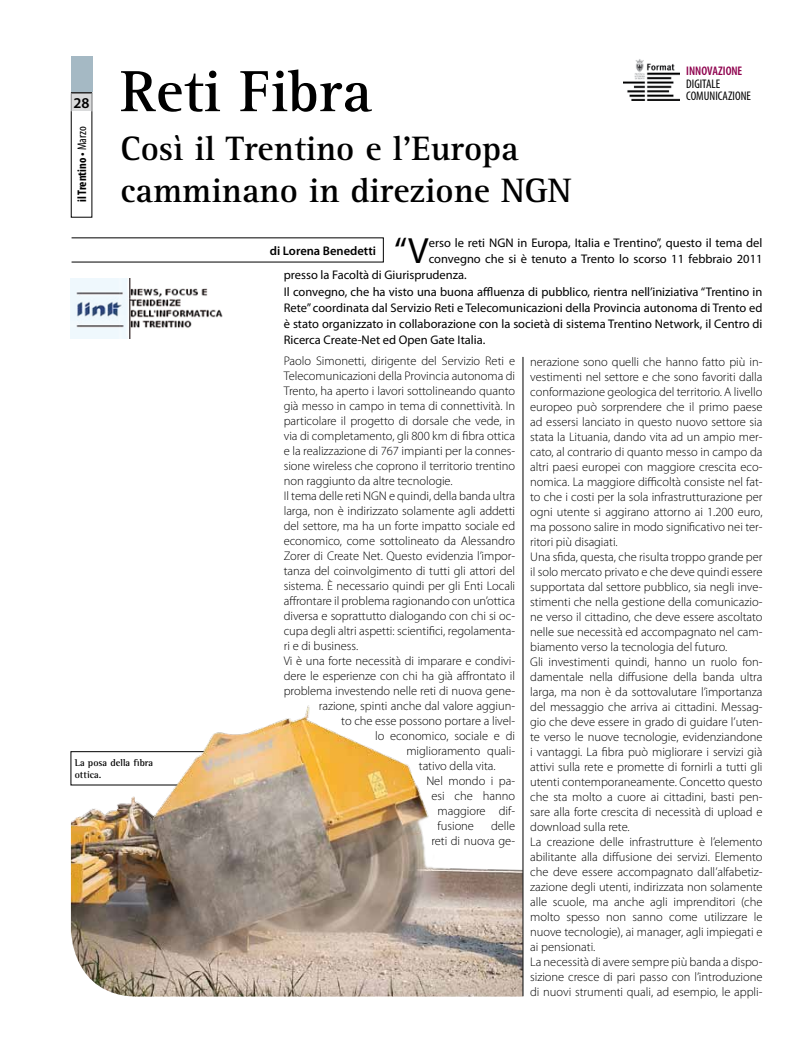
<style>
.page{position:relative;width:798px;height:1053px;background:#fff}
.page>*{position:absolute;margin:0;border:0;box-sizing:border-box;transform-origin:0 0}
.t1{font:700 60px "Rotis Serif";color:#000}
.t2{font:36.62px "Myriad Pro";color:#000}
.t3{font:700 35px/42px "Rotis Serif";color:#000}
.t4{font:600 15px "Myriad Pro";color:#000}
.t5{font:300 12.5px/15px "Myriad Pro";letter-spacing:-.005em;color:#000;text-align:right}
.t6{font:12.5px "Myriad Pro";color:#000}
.t7{font:condensed 12.5px "Myriad Pro";color:#000}
.t8{font:600 12.5px "Myriad Pro";color:#000}
.t9{font:700 condensed 12.5px "Myriad Pro";color:#000}
.t10{font:600 condensed 12.5px "Myriad Pro";color:#8e004d}
.t11{font:700 10px/12.5px "Rotis Semi Serif";color:#000}
.s1{font-weight:400}
</style>
<div class="page">
<div style="left:71px;top:57px;width:21px;height:35px;background:#a5b9c4"></div>
<svg style="left:71px;top:92px;width:22px;height:19px"></svg>
<img style="left:623px;top:59px;width:56px;height:41px">
<img style="left:71px;top:279px;width:152px;height:60px">
<img style="left:71px;top:705px;width:451px;height:291px">
<hr style="left:522px;top:357px;width:1px;height:639px;background:#000">
<p class="t4" style="left:73px;top:93px;width:18px">28</p>
<p class="t9" style="left:74px;top:202px;width:77px;rotate:-90deg">il Trentino • <span class="s1">Marzo</span></p>
<h1 class="t1" style="left:120px;top:56px;width:253px">Reti Fibra</h1>
<p class="t10" style="left:686px;top:63px;width:58px">INNOVAZIONE</p>
<p class="t7" style="left:686px;top:76px;width:36px">DIGITALE</p>
<p class="t7" style="left:686px;top:88px;width:66px">COMUNICAZIONE</p>
<h3 class="t3" style="left:120px;top:128px;width:452px">Così il Trentino e l’Europa camminano in direzione NGN</h3>
<h2 class="t2" style="left:394px;top:228px;width:36px">“V</h2>
<p class="t6" style="left:428px;top:235px;width:335px">erso le reti NGN in Europa, Italia e Trentino”, questo il tema del</p>
<p class="t8" style="left:270px;top:242px;width:107px">di Lorena Benedetti</p>
<p class="t6" style="left:428px;top:251px;width:335px">convegno che si è tenuto a Trento lo scorso 11 febbraio 2011</p>
<p class="t6" style="left:283px;top:267px;width:184px">presso la Facoltà di Giurisprudenza.</p>
<p class="t6" style="left:283px;top:284px;width:480px">Il convegno, che ha visto una buona affluenza di pubblico, rientra nell’iniziativa “Trentino in</p>
<p class="t6" style="left:283px;top:300px;width:480px">Rete” coordinata dal Servizio Reti e Telecomunicazioni della Provincia autonoma di Trento ed</p>
<p class="t6" style="left:283px;top:316px;width:480px">è stato organizzato in collaborazione con la società di sistema Trentino Network, il Centro di</p>
<p class="t6" style="left:283px;top:332px;width:203px">Ricerca Create-Net ed Open Gate Italia.</p>
<p class="t11" style="left:75px;top:756px;width:80px">La posa della fibra ottica.</p>
<p class="t5" style="left:283px;top:353px;width:233px">Paolo Simonetti, dirigente del Servizio Reti e</p>
<p class="t5" style="left:283px;top:368px;width:233px">Telecomunicazioni della Provincia autonoma di</p>
<p class="t5" style="left:283px;top:383px;width:233px">Trento, ha aperto i lavori sottolineando quanto</p>
<p class="t5" style="left:283px;top:398px;width:233px">già messo in campo in tema di connettività. In</p>
<p class="t5" style="left:283px;top:413px;width:233px">particolare il progetto di dorsale che vede, in</p>
<p class="t5" style="left:283px;top:428px;width:233px">via di completamento, gli 800 km di fibra ottica</p>
<p class="t5" style="left:283px;top:443px;width:233px">e la realizzazione di 767 impianti per la connes-</p>
<p class="t5" style="left:283px;top:458px;width:233px">sione wireless che coprono il territorio trentino</p>
<p class="t5" style="left:283px;top:473px;width:170px">non raggiunto da altre tecnologie.</p>
<p class="t5" style="left:283px;top:488px;width:233px">Il tema delle reti NGN e quindi, della banda ultra</p>
<p class="t5" style="left:283px;top:503px;width:233px">larga, non è indirizzato solamente agli addetti</p>
<p class="t5" style="left:283px;top:518px;width:233px">del settore, ma ha un forte impatto sociale ed</p>
<p class="t5" style="left:283px;top:533px;width:233px">economico, come sottolineato da Alessandro</p>
<p class="t5" style="left:283px;top:548px;width:233px">Zorer di Create Net. Questo evidenzia l’impor-</p>
<p class="t5" style="left:283px;top:563px;width:233px">tanza del coinvolgimento di tutti gli attori del</p>
<p class="t5" style="left:283px;top:578px;width:233px">sistema. È necessario quindi per gli Enti Locali</p>
<p class="t5" style="left:283px;top:593px;width:233px">affrontare il problema ragionando con un’ottica</p>
<p class="t5" style="left:283px;top:608px;width:233px">diversa e soprattutto dialogando con chi si oc-</p>
<p class="t5" style="left:283px;top:623px;width:233px">cupa degli altri aspetti: scientifici, regolamenta-</p>
<p class="t5" style="left:283px;top:638px;width:76px">ri e di business.</p>
<p class="t5" style="left:283px;top:653px;width:233px">Vi è una forte necessità di imparare e condivi-</p>
<p class="t5" style="left:283px;top:668px;width:233px">dere le esperienze con chi ha già affrontato il</p>
<p class="t5" style="left:283px;top:683px;width:233px">problema investendo nelle reti di nuova gene-</p>
<p class="t5" style="left:318px;top:698px;width:198px">razione, spinti anche dal valore aggiun-</p>
<p class="t5" style="left:341px;top:713px;width:175px">to che esse possono portare a livel-</p>
<p class="t5" style="left:375px;top:728px;width:141px">lo economico, sociale e di</p>
<p class="t5" style="left:406px;top:743px;width:110px">miglioramento quali-</p>
<p class="t5" style="left:418px;top:758px;width:78px">tativo della vita.</p>
<p class="t5" style="left:426px;top:773px;width:90px">Nel mondo i pa-</p>
<p class="t5" style="left:431px;top:788px;width:85px">esi che hanno</p>
<p class="t5" style="left:437px;top:803px;width:79px">maggiore dif-</p>
<p class="t5" style="left:437px;top:818px;width:38px">fusione</p>
<p class="t5" style="left:431px;top:818px;width:85px">delle<br>reti di nuova ge-</p>
<p class="t5" style="left:530px;top:354px;width:234px;text-align:left">nerazione sono quelli che hanno fatto più in&shy;vestimenti nel settore e che sono favoriti dalla conformazione geologica del territorio. A livello europeo può sorprendere che il primo paese ad essersi lanciato in questo nuovo settore sia stata la Lituania, dando vita ad un ampio mer&shy;cato, al contrario di quanto messo in campo da altri paesi europei con maggiore crescita eco&shy;nomica. La maggiore difficoltà consiste nel fat&shy;to che i costi per la sola infrastrutturazione per ogni utente si aggirano attorno ai 1.200 euro, ma possono salire in modo significativo nei ter&shy;ritori più disagiati.<br>Una sfida, questa, che risulta troppo grande per il solo mercato privato e che deve quindi essere supportata dal settore pubblico, sia negli inve&shy;stimenti che nella gestione della comunicazio&shy;ne verso il cittadino, che deve essere ascoltato nelle sue necessità ed accompagnato nel cam&shy;biamento verso la tecnologia del futuro.<br>Gli investimenti quindi, hanno un ruolo fon&shy;damentale nella diffusione della banda ultra larga, ma non è da sottovalutare l’importanza del messaggio che arriva ai cittadini. Messag&shy;gio che deve essere in grado di guidare l’uten&shy;te verso le nuove tecnologie, evidenziandone i vantaggi. La fibra può migliorare i servizi già attivi sulla rete e promette di fornirli a tutti gli utenti contemporaneamente. Concetto questo che sta molto a cuore ai cittadini, basti pen&shy;sare alla forte crescita di necessità di upload e download sulla rete.<br>La creazione delle infrastrutture è l’elemento abilitante alla diffusione dei servizi. Elemento che deve essere accompagnato dall’alfabetiz&shy;zazione degli utenti, indirizzata non solamente alle scuole, ma anche agli imprenditori (che molto spesso non sanno come utilizzare le nuove tecnologie), ai manager, agli impiegati e ai pensionati.<br>La necessità di avere sempre più banda a dispo&shy;sizione cresce di pari passo con l’introduzione di nuovi strumenti quali, ad esempio, le appli-</p>
</div>
